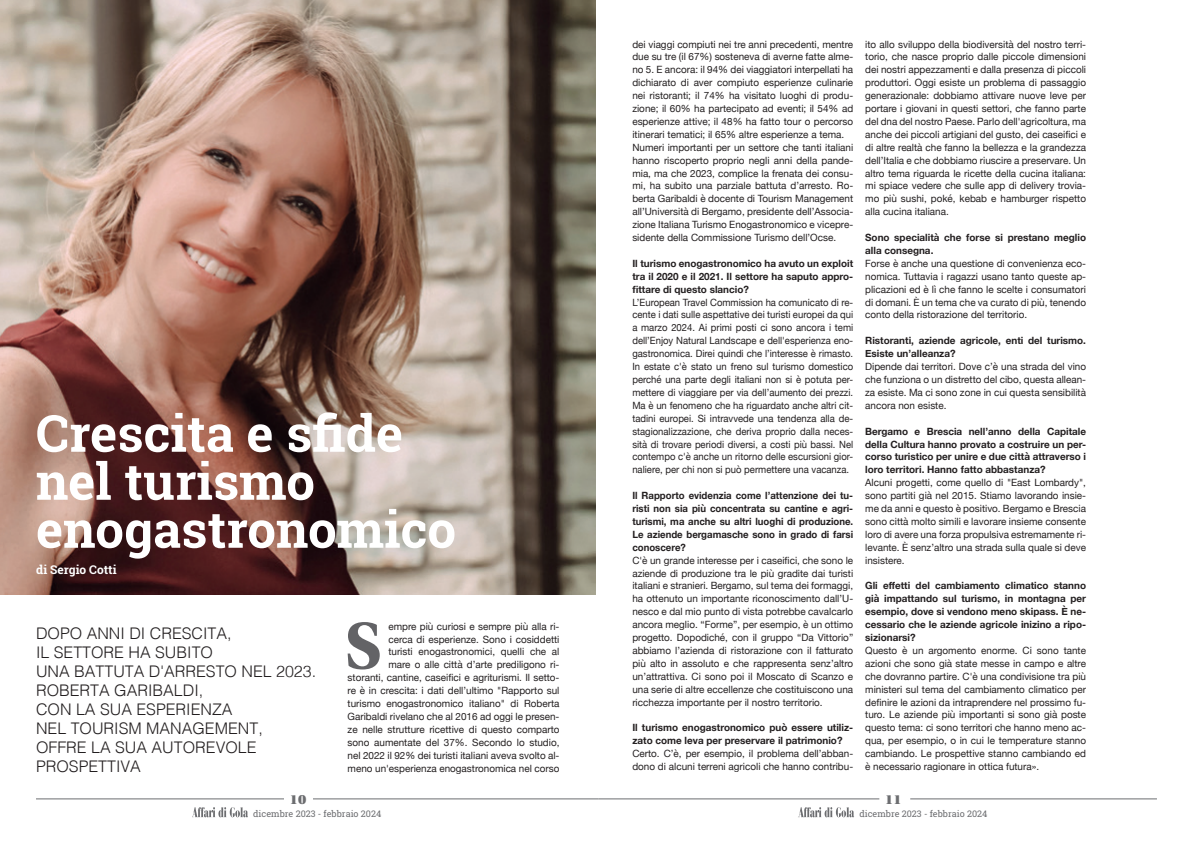
<style>
.page{position:relative;width:1191px;height:842px;background:#fff}
.page>*{position:absolute;margin:0;border:0;box-sizing:border-box;transform-origin:0 0}
.t1{font:700 69.3px "Utopia Std";color:#636366}
.t2{font:700 51px/48px "Roboto Slab";color:#fff}
.t3{font:300 16px/19px "Helvetica";color:#231f20}
.t4{font:14px "Utopia Std Black Headline";color:#6c6d70}
.t5{font:700 12px "Roboto Slab";color:#fff}
.t6{font:10px/12.9px "Helvetica Neue";color:#231f20;text-align:justify}
.t7{font:10px/12.9px "Helvetica Neue";color:#231f20;text-align:justify;scale:.95 1}
.t8{font:700 10px/12.9px "Helvetica Neue";color:#231f20;text-align:justify}
.t9{font:700 10px/12.9px "Helvetica Neue";color:#231f20;text-align:justify;scale:.96 1}
.t10{font:9px "Roboto Slab";color:#6c6d70}
</style>
<div class="page">
<hr style="left:36px;top:798px;width:562px;height:1px;background:#6c6d70">
<hr style="left:910px;top:798px;width:247px;height:1px;background:#6c6d70">
<div style="left:284px;top:794px;width:28px;height:15px;background:#fff"></div>
<svg style="left:192px;top:807px;width:56px;height:10px"></svg>
<svg style="left:798px;top:807px;width:56px;height:10px"></svg>
<hr style="left:598px;top:798px;width:281px;height:1px;background:#6c6d70">
<img style="left:0;top:0;width:595px;height:594px">
<h2 class="t2" style="left:36px;top:409px;width:421px">Crescita e sfide nel turismo enogastronomico</h2>
<p class="t5" style="left:36px;top:561px;width:82px">di Sergio Cotti</p>
<h3 class="t3" style="left:36px;top:622px;width:282px">DOPO ANNI DI CRESCITA,<br>IL SETTORE HA SUBITO<br>UNA BATTUTA D'ARRESTO NEL 2023.<br>ROBERTA GARIBALDI,<br>CON LA SUA ESPERIENZA<br>NEL TOURISM MANAGEMENT,<br>OFFRE LA SUA AUTOREVOLE<br>PROSPETTIVA</h3>
<p class="t6" style="left:348px;top:620px;width:213px;text-align:right">empre più curiosi e sempre più alla ri-<br>cerca di esperienze. Sono i cosiddetti<br>turisti enogastronomici, quelli che al<br>mare o alle città d’arte prediligono ri-<br>storanti, cantine, caseifici e agriturismi. Il setto&shy;re è in crescita: i dati dell’ultimo "Rapporto sul turismo enogastronomico italiano" di Roberta Garibaldi rivelano che al 2016 ad oggi le presen&shy;ze nelle strutture ricettive di questo comparto sono aumentate del 37%. Secondo lo studio, nel 2022 il 92% dei turisti italiani aveva svolto al&shy;meno un'esperienza enogastronomica nel corso</p>
<h1 class="t1" style="left:345px;top:606px;width:39px">S</h1>
<h3 class="t4" style="left:290px;top:792px;width:18px">10</h3>
<p class="t10" style="left:253px;top:808px;width:129px">dicembre 2023 - febbraio 2024</p>
<p class="t6" style="left:632px;top:38px;width:222px;text-align:left">dei viaggi compiuti nei tre anni precedenti, mentre due su tre (il 67%) sosteneva di averne fatte alme&shy;no 5. E ancora: il 94% dei viaggiatori interpellati ha dichiarato di aver compiuto esperienze culinarie nei ristoranti; il 74% ha visitato luoghi di produ&shy;zione; il 60% ha partecipato ad eventi; il 54% ad esperienze attive; il 48% ha fatto tour o percorso itinerari tematici; il 65% altre esperienze a tema.<br>Numeri importanti per un settore che tanti italiani hanno riscoperto proprio negli anni della pande&shy;mia, ma che 2023, complice la frenata dei consu&shy;mi, ha subito una parziale battuta d’arresto. Ro&shy;berta Garibaldi è docente di Tourism Management all’Università di Bergamo, presidente dell’Associa&shy;zione Italiana Turismo Enogastronomico e vicepre&shy;sidente della Commissione Turismo dell’Ocse.</p>
<p class="t8" style="left:632px;top:257px;width:222px">Il turismo enogastronomico ha avuto un exploit tra il 2020 e il 2021. Il settore ha saputo appro&shy;fittare di questo slancio?</p>
<p class="t7" style="left:632px;top:296px;width:234px">L’European Travel Commission ha comunicato di re&shy;cente i dati sulle aspettative dei turisti europei da qui a marzo 2024. Ai primi posti ci sono ancora i temi dell’Enjoy Natural Landscape e dell'esperienza eno&shy;gastronomica. Direi quindi che l’interesse è rimasto.<br>In estate c'è stato un freno sul turismo domestico perché una parte degli italiani non si è potuta per&shy;mettere di viaggiare per via dell’aumento dei prezzi.<br>Ma è un fenomeno che ha riguardato anche altri cit&shy;tadini europei. Si intravvede una tendenza alla de&shy;stagionalizzazione, che deriva proprio dalla neces&shy;sità di trovare periodi diversi, a costi più bassi. Nel contempo c'è anche un ritorno delle escursioni gior&shy;naliere, per chi non si può permettere una vacanza.</p>
<p class="t9" style="left:632px;top:489px;width:231px">Il Rapporto evidenzia come l’attenzione dei tu&shy;risti non sia più concentrata su cantine e agri&shy;turismi, ma anche su altri luoghi di produzione.<br>Le aziende bergamasche sono in grado di farsi conoscere?</p>
<p class="t6" style="left:632px;top:554px;width:222px">C'è un grande interesse per i caseifici, che sono le aziende di produzione tra le più gradite dai turisti italiani e stranieri. Bergamo, sul tema dei formaggi, ha ottenuto un importante riconoscimento dall’U&shy;nesco e dal mio punto di vista potrebbe cavalcarlo ancora meglio. “Forme”, per esempio, è un ottimo progetto. Dopodiché, con il gruppo “Da Vittorio” abbiamo l’azienda di ristorazione con il fatturato più alto in assoluto e che rappresenta senz’altro un’attrattiva. Ci sono poi il Moscato di Scanzo e una serie di altre eccellenze che costituiscono una ricchezza importante per il nostro territorio.</p>
<p class="t8" style="left:632px;top:722px;width:222px">Il turismo enogastronomico può essere utiliz&shy;zato come leva per preservare il patrimonio?</p>
<p class="t6" style="left:632px;top:748px;width:222px">Certo. C’è, per esempio, il problema dell’abban&shy;dono di alcuni terreni agricoli che hanno contribu-</p>
<p class="t6" style="left:865px;top:38px;width:222px">ito allo sviluppo della biodiversità del nostro terri&shy;torio, che nasce proprio dalle piccole dimensioni dei nostri appezzamenti e dalla presenza di piccoli produttori. Oggi esiste un problema di passaggio generazionale: dobbiamo attivare nuove leve per portare i giovani in questi settori, che fanno parte del dna del nostro Paese. Parlo dell'agricoltura, ma anche dei piccoli artigiani del gusto, dei caseifici e di altre realtà che fanno la bellezza e la grandezza dell’Italia e che dobbiamo riuscire a preservare. Un altro tema riguarda le ricette della cucina italiana: mi spiace vedere che sulle app di delivery trovia&shy;mo più sushi, poké, kebab e hamburger rispetto alla cucina italiana.</p>
<p class="t8" style="left:865px;top:231px;width:222px">Sono specialità che forse si prestano meglio alla consegna.</p>
<p class="t6" style="left:865px;top:257px;width:222px">Forse è anche una questione di convenienza eco&shy;nomica. Tuttavia i ragazzi usano tanto queste ap&shy;plicazioni ed è lì che fanno le scelte i consumatori di domani. È un tema che va curato di più, tenendo conto della ristorazione del territorio.</p>
<p class="t8" style="left:865px;top:335px;width:222px">Ristoranti, aziende agricole, enti del turismo.<br>Esiste un’alleanza?</p>
<p class="t6" style="left:865px;top:361px;width:222px">Dipende dai territori. Dove c’è una strada del vino che funziona o un distretto del cibo, questa allean&shy;za esiste. Ma ci sono zone in cui questa sensibilità ancora non esiste.</p>
<p class="t8" style="left:865px;top:425px;width:222px">Bergamo e Brescia nell’anno della Capitale della Cultura hanno provato a costruire un per&shy;corso turistico per unire e due città attraverso i loro territori. Hanno fatto abbastanza?</p>
<p class="t6" style="left:865px;top:477px;width:222px">Alcuni progetti, come quello di "East Lombardy", sono partiti già nel 2015. Stiamo lavorando insie&shy;me da anni e questo è positivo. Bergamo e Brescia sono città molto simili e lavorare insieme consente loro di avere una forza propulsiva estremamente ri&shy;levante. È senz’altro una strada sulla quale si deve insistere.</p>
<p class="t8" style="left:865px;top:580px;width:222px">Gli effetti del cambiamento climatico stanno già impattando sul turismo, in montagna per esempio, dove si vendono meno skipass. È ne&shy;cessario che le aziende agricole inizino a ripo&shy;sizionarsi?</p>
<p class="t6" style="left:865px;top:644px;width:222px">Questo è un argomento enorme. Ci sono tante azioni che sono già state messe in campo e altre che dovranno partire. C'è una condivisione tra più ministeri sul tema del cambiamento climatico per definire le azioni da intraprendere nel prossimo fu&shy;turo. Le aziende più importanti si sono già poste questo tema: ci sono territori che hanno meno ac&shy;qua, per esempio, o in cui le temperature stanno cambiando. Le prospettive stanno cambiando ed è necessario ragionare in ottica futura».</p>
<h3 class="t4" style="left:885px;top:792px;width:18px">11</h3>
<p class="t10" style="left:859px;top:808px;width:129px">dicembre 2023 - febbraio 2024</p>
</div>
